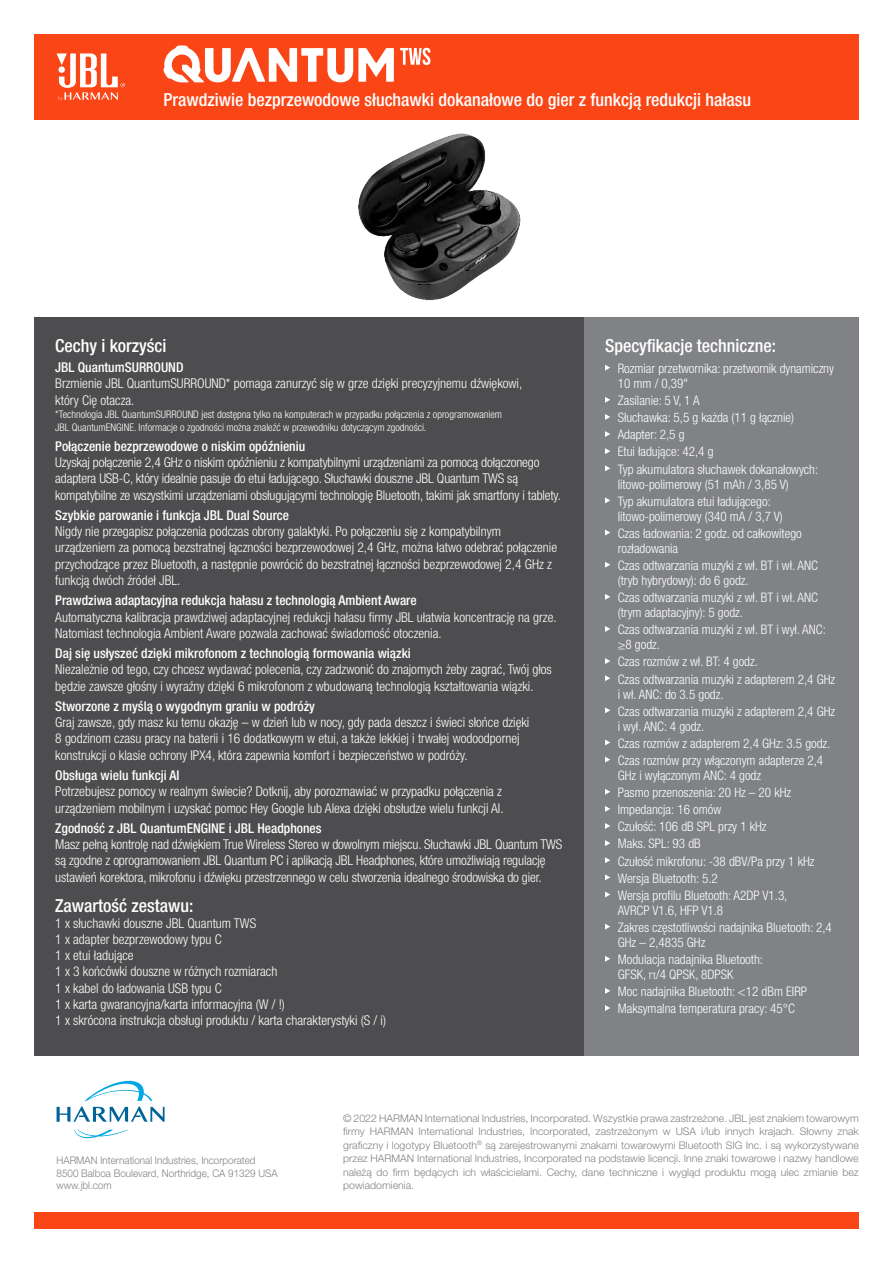
<style>
.page{position:relative;width:893px;height:1263px;background:#fff}
.page>*{position:absolute;margin:0;border:0;box-sizing:border-box;transform-origin:0 0}
.t1{font:500 condensed 18px "Helvetica Neue LT Pro";color:#fff}
.t2{font:300 condensed 13.5px/16.2px "Helvetica Neue LT Pro";color:#fff}
.t3{font:500 condensed 13.5px "Helvetica Neue LT Pro";color:#fff}
.t4{font:300 condensed 13.2px/17.1px "Helvetica Neue LT Pro";color:#fff}
.t5{font:300 10.5px/13.5px "Helvetica Neue LT Pro";color:#808285;text-align:justify}
.t6{font:300 condensed 10.5px/12.6px "Helvetica Neue LT Pro";color:#fff}
.t7{font:300 10.5px/12.6px "Helvetica Neue LT Pro";color:#808285;scale:.94 1}
</style>
<div class="page">
<div style="left:34px;top:34px;width:825px;height:85px;background:#fa4616"></div>
<div style="left:34px;top:1213px;width:825px;height:16px;background:#fa4616"></div>
<svg style="left:57px;top:53px;width:68px;height:48px"></svg>
<svg style="left:74px;top:1130px;width:54px;height:8px"></svg>
<svg style="left:57px;top:1080px;width:108px;height:42px"></svg>
<div style="left:584px;top:317px;width:275px;height:738px;background:#808285"></div>
<svg style="left:605px;top:365px;width:5px;height:6px"></svg>
<svg style="left:605px;top:397px;width:5px;height:6px"></svg>
<svg style="left:605px;top:414px;width:5px;height:6px"></svg>
<svg style="left:605px;top:431px;width:5px;height:6px"></svg>
<svg style="left:605px;top:448px;width:5px;height:6px"></svg>
<svg style="left:605px;top:465px;width:5px;height:6px"></svg>
<svg style="left:605px;top:497px;width:5px;height:6px"></svg>
<svg style="left:605px;top:530px;width:5px;height:5px"></svg>
<svg style="left:605px;top:562px;width:5px;height:6px"></svg>
<svg style="left:605px;top:594px;width:5px;height:6px"></svg>
<svg style="left:605px;top:626px;width:5px;height:6px"></svg>
<svg style="left:605px;top:658px;width:5px;height:6px"></svg>
<svg style="left:605px;top:675px;width:5px;height:6px"></svg>
<svg style="left:605px;top:707px;width:5px;height:6px"></svg>
<svg style="left:605px;top:739px;width:5px;height:6px"></svg>
<svg style="left:605px;top:757px;width:5px;height:5px"></svg>
<svg style="left:605px;top:789px;width:5px;height:6px"></svg>
<svg style="left:605px;top:806px;width:5px;height:6px"></svg>
<svg style="left:605px;top:823px;width:5px;height:6px"></svg>
<svg style="left:605px;top:840px;width:5px;height:6px"></svg>
<svg style="left:605px;top:857px;width:5px;height:6px"></svg>
<svg style="left:605px;top:874px;width:5px;height:6px"></svg>
<svg style="left:605px;top:891px;width:5px;height:6px"></svg>
<svg style="left:605px;top:924px;width:5px;height:5px"></svg>
<svg style="left:605px;top:956px;width:5px;height:6px"></svg>
<svg style="left:605px;top:988px;width:5px;height:6px"></svg>
<svg style="left:605px;top:1005px;width:5px;height:6px"></svg>
<div style="left:34px;top:317px;width:550px;height:738px;background:#4d4d4f"></div>
<svg style="left:163px;top:45px;width:231px;height:37px"></svg>
<svg style="left:400px;top:48px;width:30px;height:17px"></svg>
<img style="left:358px;top:133px;width:163px;height:168px">
<h1 class="t1" style="left:163px;top:89px;width:589px">Prawdziwie bezprzewodowe słuchawki dokanałowe do gier z funkcją redukcji hałasu</h1>
<h1 class="t1" style="left:55px;top:334px;width:113px">Cechy i korzyści</h1>
<p class="t3" style="left:55px;top:359px;width:130px">JBL QuantumSURROUND</p>
<p class="t2" style="left:55px;top:375px;width:469px;line-height:17.1px">Brzmienie JBL QuantumSURROUND* pomaga zanurzyć się w grze dzięki precyzyjnemu dźwiękowi, który Cię otacza.</p>
<p class="t6" style="left:55px;top:408px;width:448px">*Technologia JBL QuantumSURROUND jest dostępna tylko na komputerach w przypadku połączenia z oprogramowaniem<br>JBL QuantumENGINE. Informacje o zgodności można znaleźć w przewodniku dotyczącym zgodności.</p>
<p class="t3" style="left:55px;top:438px;width:251px">Połączenie bezprzewodowe o niskim opóźnieniu</p>
<p class="t2" style="left:55px;top:454px;width:507px">Uzyskaj połączenie 2,4 GHz o niskim opóźnieniu z kompatybilnymi urządzeniami za pomocą dołączonego adaptera USB-C, który idealnie pasuje do etui ładującego. Słuchawki douszne JBL Quantum TWS są kompatybilne ze wszystkimi urządzeniami obsługującymi technologię Bluetooth, takimi jak smartfony i tablety.</p>
<p class="t3" style="left:55px;top:507px;width:235px">Szybkie parowanie i funkcja JBL Dual Source</p>
<p class="t2" style="left:55px;top:523px;width:503px">Nigdy nie przegapisz połączenia podczas obrony galaktyki. Po połączeniu się z kompatybilnym urządzeniem za pomocą bezstratnej łączności bezprzewodowej 2,4 GHz, można łatwo odebrać połączenie przychodzące przez Bluetooth, a następnie powrócić do bezstratnej łączności bezprzewodowej 2,4 GHz z funkcją dwóch źródeł JBL.</p>
<p class="t3" style="left:55px;top:592px;width:363px">Prawdziwa adaptacyjna redukcja hałasu z technologią Ambient Aware</p>
<p class="t2" style="left:55px;top:608px;width:503px">Automatyczna kalibracja prawdziwej adaptacyjnej redukcji hałasu firmy JBL ułatwia koncentrację na grze.<br>Natomiast technologia Ambient Aware pozwala zachować świadomość otoczenia.</p>
<p class="t3" style="left:55px;top:645px;width:357px">Daj się usłyszeć dzięki mikrofonom z technologią formowania wiązki</p>
<p class="t2" style="left:55px;top:661px;width:498px">Niezależnie od tego, czy chcesz wydawać polecenia, czy zadzwonić do znajomych żeby zagrać, Twój głos będzie zawsze głośny i wyraźny dzięki 6 mikrofonom z wbudowaną technologią kształtowania wiązki.</p>
<p class="t3" style="left:55px;top:698px;width:261px">Stworzone z myślą o wygodnym graniu w podróży</p>
<p class="t2" style="left:55px;top:714px;width:476px">Graj zawsze, gdy masz ku temu okazję – w dzień lub w nocy, gdy pada deszcz i świeci słońce dzięki<br>8 godzinom czasu pracy na baterii i 16 dodatkowym w etui, a także lekkiej i trwałej wodoodpornej konstrukcji o klasie ochrony IPX4, która zapewnia komfort i bezpieczeństwo w podróży.</p>
<p class="t3" style="left:55px;top:767px;width:126px">Obsługa wielu funkcji AI</p>
<p class="t2" style="left:55px;top:783px;width:450px">Potrzebujesz pomocy w realnym świecie? Dotknij, aby porozmawiać w przypadku połączenia z urządzeniem mobilnym i uzyskać pomoc Hey Google lub Alexa dzięki obsłudze wielu funkcji AI.</p>
<p class="t3" style="left:55px;top:820px;width:268px">Zgodność z JBL QuantumENGINE i JBL Headphones</p>
<p class="t2" style="left:55px;top:836px;width:509px">Masz pełną kontrolę nad dźwiękiem True Wireless Stereo w dowolnym miejscu. Słuchawki JBL Quantum TWS są zgodne z oprogramowaniem JBL Quantum PC i aplikacją JBL Headphones, które umożliwiają regulację ustawień korektora, mikrofonu i dźwięku przestrzennego w celu stworzenia idealnego środowiska do gier.</p>
<h1 class="t1" style="left:55px;top:894px;width:140px">Zawartość zestawu:</h1>
<p class="t2" style="left:55px;top:915px;width:332px">1 x słuchawki douszne JBL Quantum TWS<br>1 x adapter bezprzewodowy typu C<br>1 x etui ładujące<br>1 x 3 końcówki douszne w różnych rozmiarach<br>1 x kabel do ładowania USB typu C<br>1 x karta gwarancyjna/karta informacyjna (W / !)<br>1 x skrócona instrukcja obsługi produktu / karta charakterystyki (S / i)</p>
<h1 class="t1" style="left:605px;top:334px;width:173px">Specyfikacje techniczne:</h1>
<p class="t4" style="left:618px;top:361px;width:218px;line-height:15px">Rozmiar przetwornika: przetwornik dynamiczny<br>10 mm / 0,39"</p>
<p class="t4" style="left:618px;top:392px;width:202px">Zasilanie: 5 V, 1 A<br>Słuchawka: 5,5 g każda (11 g łącznie)<br>Adapter: 2,5 g<br>Etui ładujące: 42,4 g<br>Typ akumulatora słuchawek dokanałowych:</p>
<p class="t4" style="left:618px;top:475px;width:172px">litowo-polimerowy (51 mAh / 3,85 V)<br>Typ akumulatora etui ładującego:</p>
<p class="t4" style="left:618px;top:507px;width:186px">litowo-polimerowy (340 mA / 3,7 V)<br>Czas ładowania: 2 godz. od całkowitego</p>
<p class="t4" style="left:618px;top:539px;width:202px">rozładowania<br>Czas odtwarzania muzyki z wł. BT i wł. ANC</p>
<p class="t4" style="left:618px;top:572px;width:202px">(tryb hybrydowy): do 6 godz.<br>Czas odtwarzania muzyki z wł. BT i wł. ANC</p>
<p class="t4" style="left:618px;top:604px;width:210px">(trym adaptacyjny): 5 godz.<br>Czas odtwarzania muzyki z wł. BT i wył. ANC:</p>
<p class="t4" style="left:618px;top:636px;width:219px">≥8 godz.<br>Czas rozmów z wł. BT: 4 godz.<br>Czas odtwarzania muzyki z adapterem 2,4 GHz</p>
<p class="t4" style="left:618px;top:685px;width:219px">i wł. ANC: do 3.5 godz.<br>Czas odtwarzania muzyki z adapterem 2,4 GHz</p>
<p class="t4" style="left:618px;top:717px;width:214px">i wył. ANC: 4 godz.<br>Czas rozmów z adapterem 2,4 GHz: 3.5 godz.<br>Czas rozmów przy włączonym adapterze 2,4</p>
<p class="t4" style="left:618px;top:766px;width:198px">GHz i wyłączonym ANC: 4 godz<br>Pasmo przenoszenia: 20 Hz – 20 kHz<br>Impedancja: 16 omów<br>Czułość: 106 dB SPL przy 1 kHz<br>Maks. SPL: 93 dB<br>Czułość mikrofonu: -38 dBV/Pa przy 1 kHz<br>Wersja Bluetooth: 5.2<br>Wersja profilu Bluetooth: A2DP V1.3,</p>
<p class="t4" style="left:618px;top:901px;width:216px">AVRCP V1.6, HFP V1.8<br>Zakres częstotliwości nadajnika Bluetooth: 2,4</p>
<p class="t4" style="left:618px;top:933px;width:147px">GHz – 2,4835 GHz<br>Modulacja nadajnika Bluetooth:</p>
<p class="t4" style="left:618px;top:966px;width:191px">GFSK, π/4 QPSK, 8DPSK<br>Moc nadajnika Bluetooth: &lt;12 dBm EIRP<br>Maksymalna temperatura pracy: 45°C</p>
<p class="t7" style="left:57px;top:1154px;width:237px">HARMAN International Industries, Incorporated<br>8500 Balboa Boulevard, Northridge, CA 91329 USA www.jbl.com</p>
<p class="t5" style="left:343px;top:1111px;width:517px">© 2022 HARMAN International Industries, Incorporated. Wszystkie prawa zastrzeżone. JBL jest znakiem towarowym firmy HARMAN International Industries, Incorporated, zastrzeżonym w USA i/lub innych krajach. Słowny znak graficzny i logotypy Bluetooth<sup>®</sup> są zarejestrowanymi znakami towarowymi Bluetooth SIG Inc. i są wykorzystywane przez HARMAN International Industries, Incorporated na podstawie licencji. Inne znaki towarowe i nazwy handlowe należą do firm będących ich właścicielami. Cechy, dane techniczne i wygląd produktu mogą ulec zmianie bez powiadomienia.</p>
</div>
